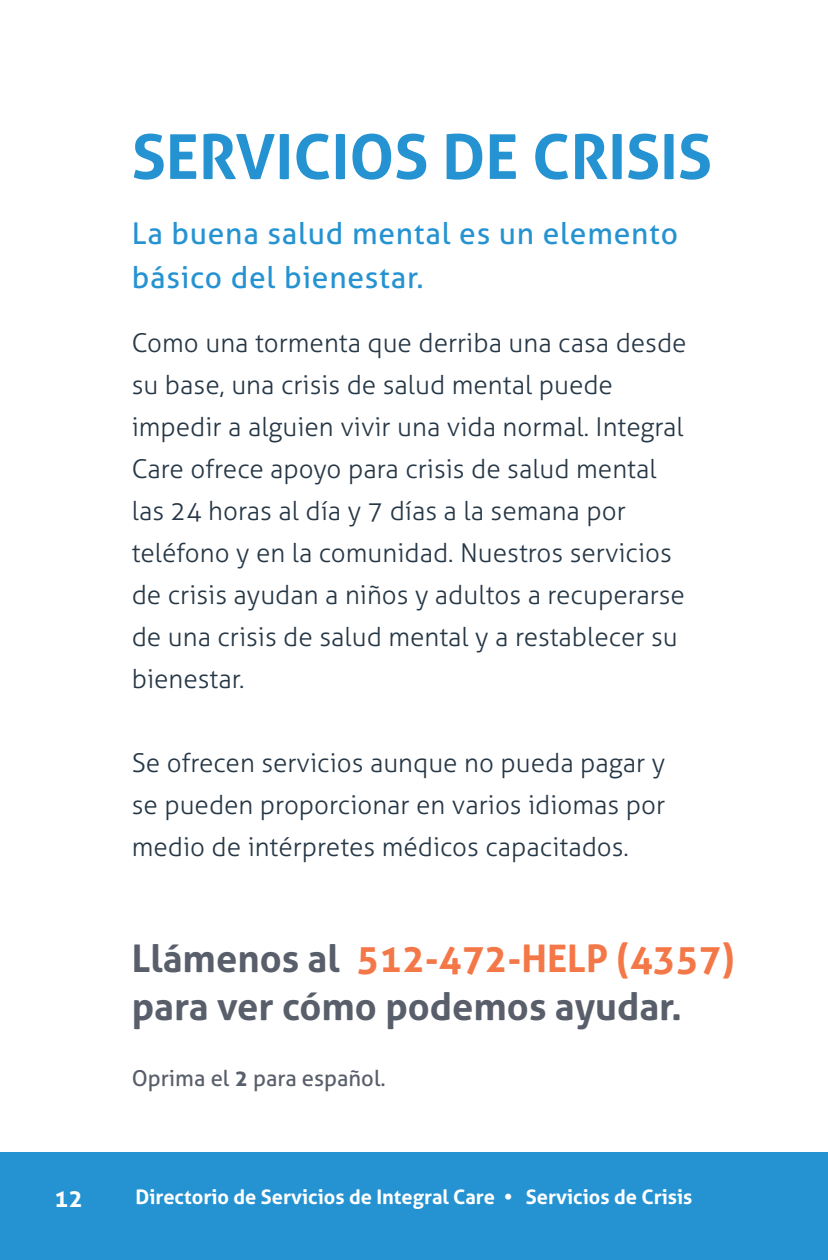
<style>
.page{position:relative;width:828px;height:1260px;background:#fff}
.page>*{position:absolute;margin:0;border:0;box-sizing:border-box;transform-origin:0 0}
.t1{font:700 62px "Aller";color:#2593d1}
.t2{font:700 38px/48px "Aller";color:#585e6a}
.t3{font:30px/44px "Aller";letter-spacing:.025em;color:#2693d1}
.t4{font:300 26px/42px "Aller";color:#263746}
.t5{font:700 24px "Aller";color:#fff}
.t6{font:22px "Aller";color:#585e6a}
.t7{font:700 20px "Aller";color:#fff}
.s1{color:#f47748}
.s2{font-weight:700}
</style>
<div class="page">
<div style="left:0;top:1152px;width:810px;height:108px;background:#2593d1"></div>
<div style="left:810px;top:1152px;width:18px;height:108px;background:#2593d1"></div>
<p class="t1" style="left:132px;top:119px;width:582px">SERVICIOS DE CRISIS</p>
<p class="t3" style="left:132px;top:211px;width:548px">La buena salud mental es un elemento básico del bienestar.</p>
<p class="t4" style="left:132px;top:321px;width:556px">Como una tormenta que derriba una casa desde su base, una crisis de salud mental puede impedir a alguien vivir una vida normal. Integral Care ofrece apoyo para crisis de salud mental las 24 horas al día y 7 días a la semana por teléfono y en la comunidad. Nuestros servicios de crisis ayudan a niños y adultos a recuperarse de una crisis de salud mental y a restablecer su bienestar.</p>
<p class="t4" style="left:132px;top:741px;width:535px;text-align:justify">Se ofrecen servicios aunque no pueda pagar y se pueden proporcionar en varios idiomas por medio de intérpretes médicos capacitados.</p>
<p class="t2" style="left:132px;top:934px;width:605px">Llámenos al <span class="s1">512-472-HELP (4357) </span>para ver cómo podemos ayudar.</p>
<p class="t6" style="left:132px;top:1065px;width:256px">Oprima el <span class="s2">2</span> para español.</p>
<p class="t5" style="left:54px;top:1183px;width:30px">12</p>
<p class="t7" style="left:135px;top:1184px;width:559px">Directorio de Servicios de Integral Care • Servicios de Crisis</p>
</div>
